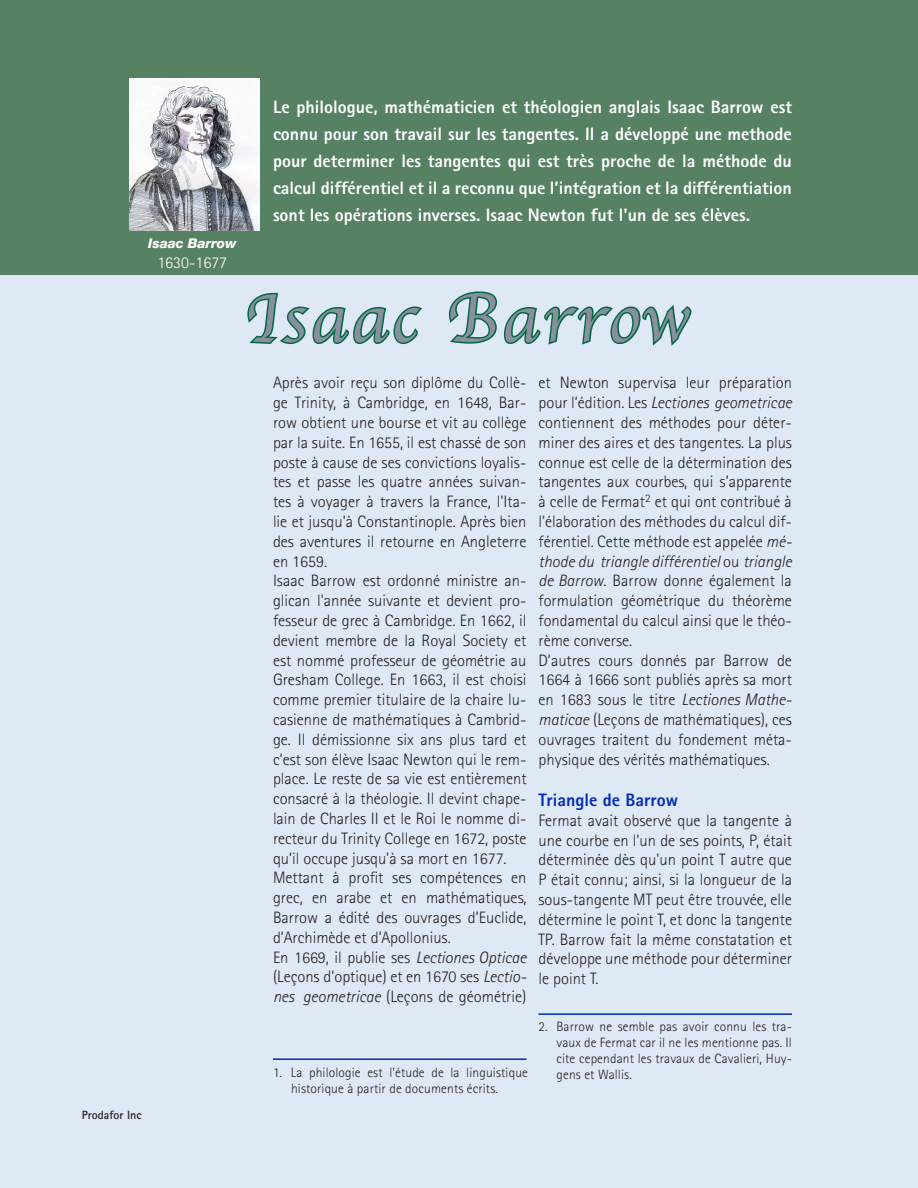
<style>
.page{position:relative;width:918px;height:1188px;background:#fff}
.page>*{position:absolute;margin:0;border:0;box-sizing:border-box;transform-origin:0 0}
.Titre{font:72px "Apple Chancery";letter-spacing:.05em;color:#8a8f9d}
.Sous-titre_2{font:800 18px/27px "Rotis Sans Serif";color:#fff;text-align:justify}
.Sous-titre_2-2{font:800 18px "Rotis Sans Serif";color:#002bb9}
.t1{font:300 16.5px/19.8px "Rotis Sans Serif";color:#231f20;text-align:justify}
.t2{font:300 16.5px "Rotis Sans Serif";color:#fff}
.Note_de_bas_de_page{font:300 13.5px/16.2px "Rotis Sans Serif";letter-spacing:.01em;color:#231f20}
.Bas_de_photos{font:italic 800 13.5px "Helvetica Neue LT Std";color:#fff}
.t3{font:700 12px "Rotis Sans Serif";color:#231f20}
.s1{font-style:italic}
</style>
<div class="page">
<div style="left:1px;top:1px;width:917px;height:1187px;background:#dfe8f5"></div>
<div style="left:0;top:0;width:918px;height:274px;background:#568162"></div>
<svg style="left:247px;top:292px;width:175px;height:53px"></svg>
<svg style="left:448px;top:291px;width:244px;height:55px"></svg>
<hr style="left:273px;top:1058px;width:253px;height:2px;background:#002bb9">
<hr style="left:538px;top:1013px;width:254px;height:2px;background:#002bb9">
<img style="left:129px;top:78px;width:130px;height:153px">
<p class="Bas_de_photos" style="left:148px;top:235px;width:90px">Isaac Barrow</p>
<p class="t2" style="left:157px;top:253px;width:71px">1630-1677</p>
<p class="Sous-titre_2" style="left:273px;top:93px;width:520px">Le philologue, mathématicien et théologien anglais Isaac Barrow est connu pour son travail sur les tangentes. Il a développé une methode pour determiner les tangentes qui est très proche de la méthode du calcul différentiel et il a reconnu que l’intégration et la différentiation sont les opérations inverses. Isaac Newton fut l'un de ses élèves.</p>
<p class="Titre" style="left:245px;top:261px;width:445px">Isaac Barrow</p>
<p class="t3" style="left:82px;top:1108px;width:61px">Prodafor Inc</p>
<p class="t1" style="left:273px;top:373px;width:255px">Après avoir reçu son diplôme du Collè&shy;ge Trinity, à Cambridge, en 1648, Bar&shy;row obtient une bourse et vit au collège par la suite. En 1655, il est chassé de son poste à cause de ses convictions loyalis&shy;tes et passe les quatre années suivan&shy;tes à voyager à travers la France, l'Ita&shy;lie et jusqu'à Constantinople. Après bien des aventures il retourne en Angleterre en 1659.</p>
<p class="t1" style="left:273px;top:571px;width:255px">Isaac Barrow est ordonné ministre an&shy;glican l'année suivante et devient pro&shy;fesseur de grec à Cambridge. En 1662, il devient membre de la Royal Society et est nommé professeur de géométrie au Gresham College. En 1663, il est choisi comme premier titulaire de la chaire lu&shy;casienne de mathématiques à Cambrid&shy;ge. Il démissionne six ans plus tard et c’est son élève Isaac Newton qui le rem&shy;place. Le reste de sa vie est entièrement consacré à la théologie. Il devint chape&shy;lain de Charles II et le Roi le nomme di&shy;recteur du Trinity College en 1672, poste qu’il occupe jusqu'à sa mort en 1677.</p>
<p class="t1" style="left:273px;top:868px;width:255px">Mettant à profit ses compétences en grec, en arabe et en mathématiques, Barrow a édité des ouvrages d’Euclide, d’Archimède et d’Apollonius.</p>
<p class="t1" style="left:273px;top:947px;width:255px">En 1669, il publie ses <span class="s1">Lectiones Opticae </span>(Leçons d’optique) et en 1670 ses <span class="s1">Lectio&shy;nes geometricae</span> (Leçons de géométrie)</p>
<p class="Note_de_bas_de_page" style="left:291px;top:1064px;width:239px;text-indent:-18px">1. La philologie est l'étude de la linguistique historique à partir de documents écrits.</p>
<p class="t1" style="left:538px;top:373px;width:255px">et Newton supervisa leur préparation pour l’édition. Les <span class="s1">Lectiones geometricae </span>contiennent des méthodes pour déter&shy;miner des aires et des tangentes. La plus connue est celle de la détermination des tangentes aux courbes, qui s’apparente à celle de Fermat<sup>2</sup> et qui ont contribué à l'élaboration des méthodes du calcul dif&shy;férentiel. Cette méthode est appelée <span class="s1">mé&shy;thode du triangle différentiel</span> ou <span class="s1">triangle de Barrow</span>. Barrow donne également la formulation géométrique du théorème fondamental du calcul ainsi que le théo&shy;rème converse.</p>
<p class="t1" style="left:538px;top:650px;width:255px">D’autres cours donnés par Barrow de 1664 à 1666 sont publiés après sa mort en 1683 sous le titre <span class="s1">Lectiones Mathe&shy;maticae</span> (Leçons de mathématiques), ces ouvrages traitent du fondement méta&shy;physique des vérités mathématiques.</p>
<p class="Sous-titre_2-2" style="left:538px;top:788px;width:141px">Triangle de Barrow</p>
<p class="t1" style="left:538px;top:810px;width:255px">Fermat avait observé que la tangente à une courbe en l'un de ses points, P, était déterminée dès qu'un point T autre que P était connu; ainsi, si la longueur de la sous-tangente MT peut être trouvée, elle détermine le point T, et donc la tangente TP. Barrow fait la même constatation et développe une méthode pour déterminer le point T.</p>
<p class="Note_de_bas_de_page" style="left:556px;top:1018px;width:237px;text-align:justify;text-indent:-18px">2. Barrow ne semble pas avoir connu les tra&shy;vaux de Fermat car il ne les mentionne pas. Il cite cependant les travaux de Cavalieri, Huy&shy;gens et Wallis.</p>
</div>
